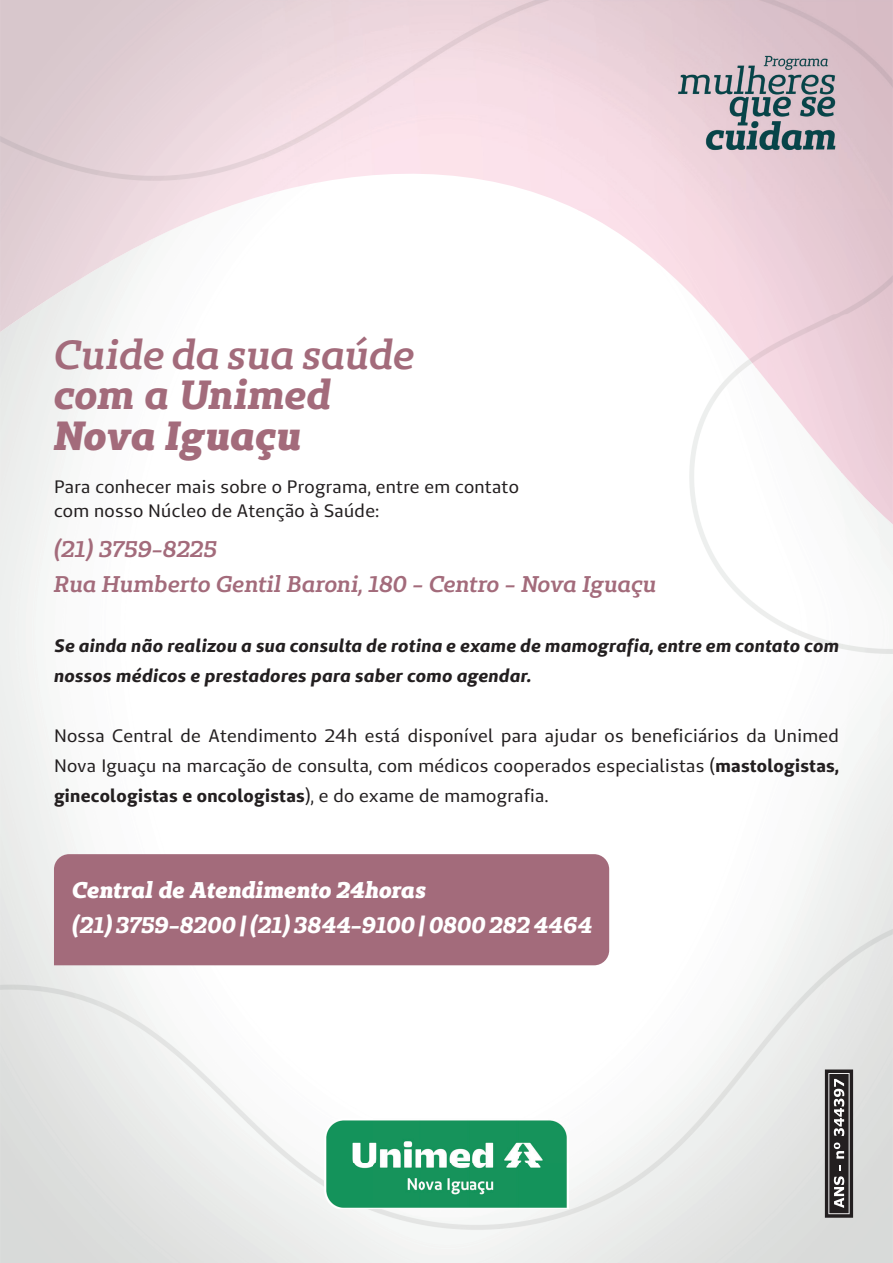
<style>
.page{position:relative;width:893px;height:1263px;background:#fff}
.page>*{position:absolute;margin:0;border:0;box-sizing:border-box;transform-origin:0 0}
.t1{font:italic 600 40.65px "Unimed Slab";letter-spacing:.01em;color:#a36b7b}
.t2{font:italic 700 40.65px "Unimed Slab";letter-spacing:.015em;color:#a36b7b}
.t3{font:italic 800 40.65px "Unimed Slab";letter-spacing:.005em;color:#a36b7b}
.t4{font:italic 600 22.65px/34.7px "Unimed Slab";letter-spacing:.015em;color:#a36b7b}
.t5{font:italic 700 22.65px "Unimed Slab";letter-spacing:.02em;color:#fff}
.t6{font:italic 800 22.65px "Unimed Slab";letter-spacing:.005em;color:#fff}
.t7{font:18px/30px "Unimed Sans";letter-spacing:.02em;color:#231f20}
.t8{font:italic 700 18px/30px "Unimed Sans";letter-spacing:.02em;color:#231f20}
.s1{font-weight:700}
</style>
<div class="page">
<img style="left:0;top:524px;width:893px;height:739px">
<svg style="left:0;top:263px;width:745px;height:261px"></svg>
<img style="left:0;top:262px;width:109px;height:53px">
<img style="left:657px;top:262px;width:236px;height:53px">
<img style="left:0;top:314px;width:26px;height:18px">
<img style="left:710px;top:314px;width:183px;height:54px">
<img style="left:755px;top:367px;width:138px;height:52px">
<img style="left:797px;top:419px;width:96px;height:53px">
<img style="left:841px;top:472px;width:52px;height:52px">
<img style="left:324px;top:1119px;width:245px;height:90px">
<div style="left:54px;top:854px;width:555px;height:111px;background:#a36b7b"></div>
<svg style="left:825px;top:1069px;width:28px;height:149px;background:#504c4d"></svg>
<img style="left:674px;top:54px;width:165px;height:99px">
<h1 class="t1" style="left:54px;top:328px;width:362px">Cuide da sua saúde</h1>
<h1 class="t2" style="left:54px;top:368px;width:279px">com a Unimed</h1>
<h1 class="t3" style="left:54px;top:408px;width:249px">Nova Iguaçu</h1>
<p class="t7" style="left:54px;top:474px;width:466px;line-height:24px">Para conhecer mais sobre o Programa, entre em contato com nosso Núcleo de Atenção à Saúde:</p>
<p class="t4" style="left:54px;top:532px;width:604px">(21) 3759-8225<br>Rua Humberto Gentil Baroni, 180 - Centro - Nova Iguaçu</p>
<p class="t8" style="left:54px;top:630px;width:786px">Se ainda não realizou a sua consulta de rotina e exame de mamografia, entre em contato com nossos médicos e prestadores para saber como agendar.</p>
<p class="t7" style="left:54px;top:720px;width:786px;text-align:justify">Nossa Central de Atendimento 24h está disponível para ajudar os beneficiários da Unimed Nova Iguaçu na marcação de consulta, com médicos cooperados especialistas (<span class="s1">mastologistas, ginecologistas e oncologistas</span>), e do exame de mamografia.</p>
<p class="t6" style="left:72px;top:875px;width:355px">Central de Atendimento 24horas</p>
<p class="t5" style="left:72px;top:910px;width:521px">(21) 3759-8200 | (21) 3844-9100 | 0800 282 4464</p>
</div>
